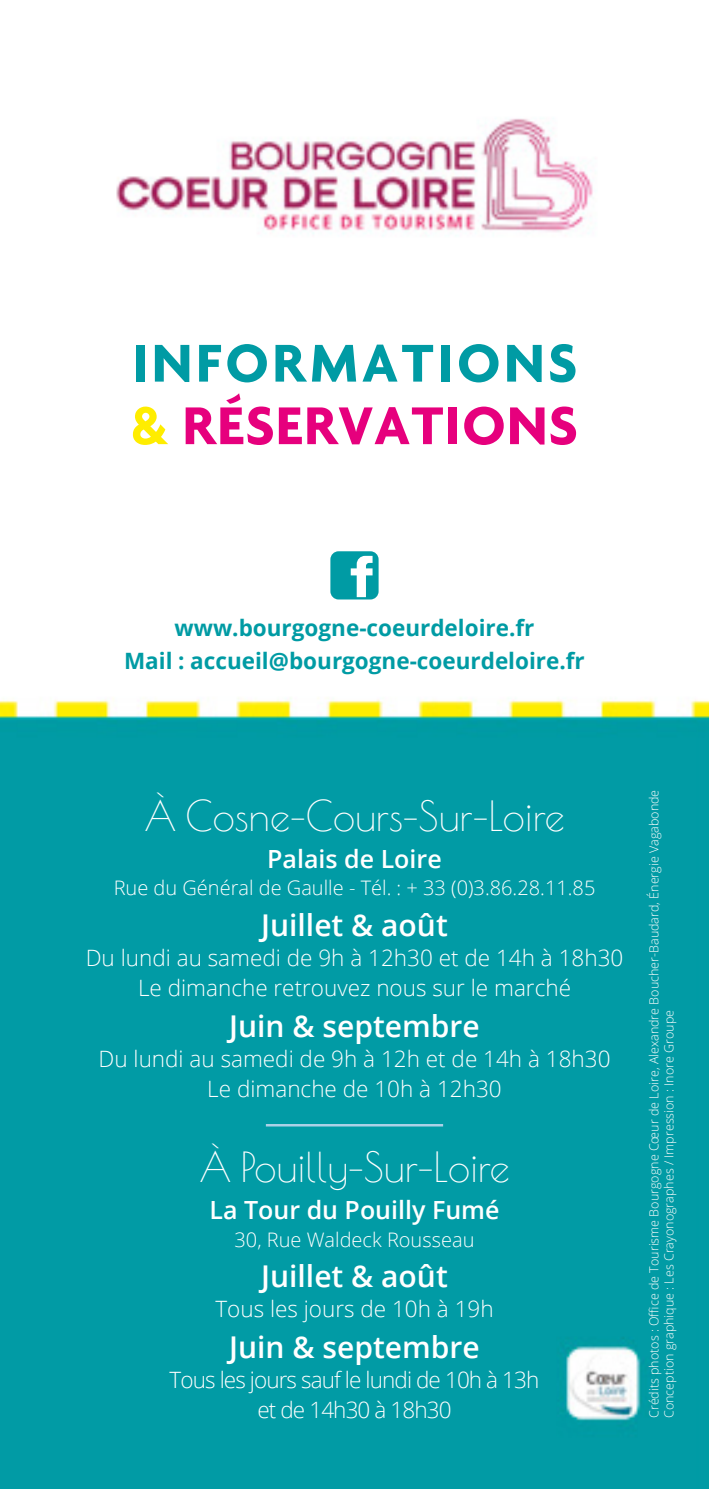
<style>
.page{position:relative;width:709px;height:1489px;background:#fff}
.page>*{position:absolute;margin:0;border:0;box-sizing:border-box;transform-origin:0 0}
.t1{font:700 57.5px/62.5px "Agenda";letter-spacing:.04em;color:#009ba4}
.t2{font:40px "Poiret One";color:#fff}
.t3{font:600 30px "Open Sans";color:#fff}
.t4{font:600 25px "Open Sans";color:#fff}
.t5{font:300 22.5px/30px "Open Sans";color:#fff;text-align:center}
.t6{font:700 22.5px/32.5px "Open Sans";color:#009ba4;text-align:center}
.t7{font:300 22.5px/30px "Open Sans";letter-spacing:-.04em;color:#fff;text-align:center}
.t8{font:300 20px "Open Sans";color:#fff}
.t9{font:300 12.5px/15px "Open Sans";color:#fff}
.s1{color:#ffed00}
.s2{color:#e6007d}
</style>
<div class="page">
<img style="left:0;top:118px;width:709px;height:1370px">
<svg style="left:330px;top:551px;width:48px;height:48px"></svg>
<hr style="left:266px;top:1123px;width:177px;height:3px;background:#acd1e7">
<h1 class="t1" style="left:131px;top:330px;width:448px">INFORMATIONS <span class="s1">&amp;</span> <span class="s2">RÉSERVATIONS</span></h1>
<h3 class="t6" style="left:124px;top:611px;width:462px">www.bourgogne-coeurdeloire.fr<br>Mail : accueil@bourgogne-coeurdeloire.fr</h3>
<h2 class="t2" style="left:144px;top:786px;width:422px">À Cosne-Cours-Sur-Loire</h2>
<h3 class="t4" style="left:267px;top:841px;width:176px">Palais de Loire</h3>
<h3 class="t8" style="left:114px;top:874px;width:483px">Rue du Général de Gaulle - Tél. : + 33 (0)3.86.28.11.85</h3>
<h3 class="t3" style="left:261px;top:904px;width:188px">Juillet &amp; août</h3>
<h3 class="t5" style="left:86px;top:942px;width:539px">Du lundi au samedi de 9h à 12h30 et de 14h à 18h30<br>Le dimanche retrouvez nous sur le marché</h3>
<h3 class="t3" style="left:229px;top:1005px;width:252px">Juin &amp; septembre</h3>
<h3 class="t5" style="left:99px;top:1042px;width:513px">Du lundi au samedi de 9h à 12h et de 14h à 18h30<br>Le dimanche de 10h à 12h30</h3>
<h2 class="t2" style="left:199px;top:1138px;width:312px">À Pouilly-Sur-Loire</h2>
<h3 class="t4" style="left:209px;top:1192px;width:291px">La Tour du Pouilly Fumé</h3>
<h3 class="t8" style="left:234px;top:1225px;width:241px">30, Rue Waldeck Rousseau</h3>
<h3 class="t3" style="left:261px;top:1255px;width:188px">Juillet &amp; août</h3>
<h3 class="t5" style="left:215px;top:1293px;width:280px">Tous les jours de 10h à 19h</h3>
<h3 class="t3" style="left:229px;top:1326px;width:252px">Juin &amp; septembre</h3>
<h3 class="t7" style="left:170px;top:1364px;width:371px">Tous les jours sauf le lundi de 10h à 13h et de 14h30 à 18h30</h3>
<p class="t9" style="left:646px;top:1417px;width:629px;rotate:-90deg">Crédits photos : Office de Tourisme Bourgogne Cœur de Loire, Alexandre Boucher-Baudard, Énergie Vagabonde<br>Conception graphique : Les Crayonographes / Impression : Inore Groupe</p>
</div>
